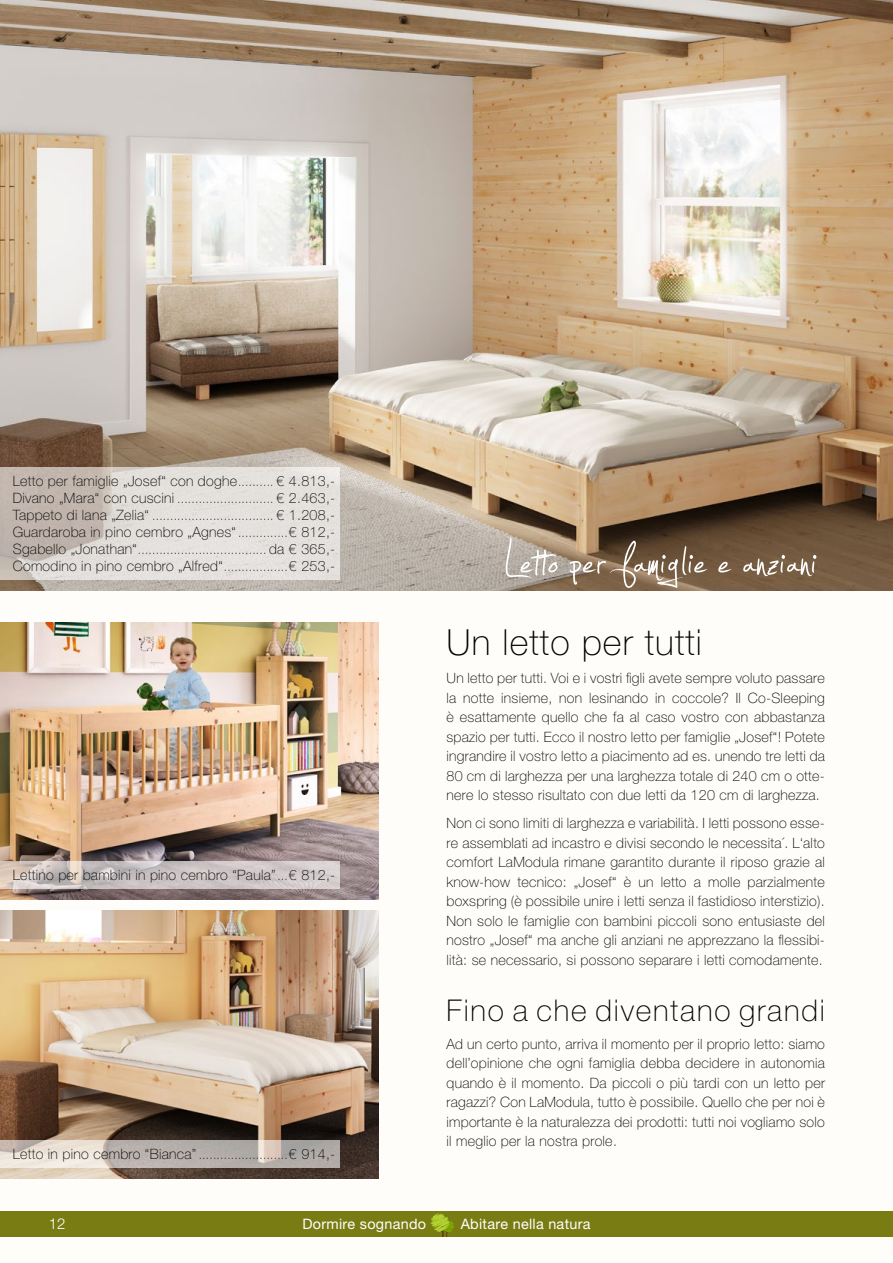
<style>
.page{position:relative;width:893px;height:1263px;background:#fffdf9}
.page>*{position:absolute;margin:0;border:0;box-sizing:border-box;transform-origin:0 0}
.t1{font:84px "Jellyka Estrya's Handwriting";letter-spacing:.02em;color:#fff}
.t2{font:100 36px "Helvetica Neue LT Pro";letter-spacing:.03em;color:#000}
.t3{font:100 30px "Helvetica Neue LT Pro";letter-spacing:.06em;color:#000}
.t4{font:300 15px "Helvetica Neue LT Pro";color:#fff}
.t5{font:14.4px "Helvetica Neue LT Pro";letter-spacing:.02em;color:#fff}
.t6{font:100 14.25px/19.5px "Helvetica Neue LT Pro";letter-spacing:.02em;color:#000;text-align:justify}
.t7{font:100 12px "Helvetica Neue LT Pro";color:#000}
.s1{font-size:12px}
.s2{font-size:14.25px}
</style>
<div class="page">
<img style="left:0;top:0;width:893px;height:590px">
<img style="left:0;top:910px;width:378px;height:268px">
<img style="left:0;top:623px;width:378px;height:276px">
<div style="left:0;top:1211px;width:893px;height:26px;background:#797c12"></div>
<svg style="left:430px;top:1213px;width:24px;height:24px"></svg>
<svg style="left:0;top:861px;width:340px;height:27px;background:#cec5c4"></svg>
<svg style="left:0;top:1141px;width:340px;height:27px;background:#c5beb8"></svg>
<svg style="left:0;top:467px;width:340px;height:113px;background:#dad5d0"></svg>
<p class="t6" style="left:13px;top:472px;width:324px;line-height:17.1px">Letto per famiglie „Josef“ con doghe<span class="s1">..........</span> € 4.813,-<br>Divano „Mara“ con cuscini <span class="s1">...........................</span> € 2.463,-</p>
<p class="t7" style="left:13px;top:509px;width:324px"><span class="s2">Tappeto di lana „Zelia“</span> .................................. <span class="s2">€ 1.208,-</span></p>
<p class="t6" style="left:13px;top:522px;width:324px">Guardaroba in pino cembro „Agnes“<span class="s1">..............</span>€ 812,-</p>
<p class="t7" style="left:13px;top:543px;width:324px"><span class="s2">Sgabello „Jonathan“</span>.................................... <span class="s2">da € 365,-</span></p>
<p class="t6" style="left:13px;top:556px;width:324px">Comodino in pino cembro „Alfred“<span class="s1">..................</span>€ 253,-</p>
<p class="t6" style="left:13px;top:865px;width:324px">Lettino per bambini in pino cembro “Paula”<span class="s1">...</span>€ 812,-</p>
<p class="t6" style="left:13px;top:1144px;width:324px">Letto in pino cembro “Bianca” <span class="s1">.........................</span>€ 914,-</p>
<h1 class="t1" style="left:504px;top:526px;width:314px">Letto per famiglie e anziani</h1>
<h2 class="t2" style="left:446px;top:622px;width:257px">Un letto per tutti</h2>
<p class="t6" style="left:446px;top:668px;width:380px">Un letto per tutti. Voi e i vostri figli avete sempre voluto passare la notte insieme, non lesinando in coccole? Il Co-Sleeping è esattamente quello che fa al caso vostro con abbastanza spazio per tutti. Ecco il nostro letto per famiglie „Josef“! Potete ingrandire il vostro letto a piacimento ad es. unendo tre letti da 80 cm di larghezza per una larghezza totale di 240 cm o otte&shy;nere lo stesso risultato con due letti da 120 cm di larghezza.</p>
<p class="t6" style="left:446px;top:813px;width:380px">Non ci sono limiti di larghezza e variabilità. I letti possono esse&shy;re assemblati ad incastro e divisi secondo le necessita´. L‘alto comfort LaModula rimane garantito durante il riposo grazie al know-how tecnico: „Josef“ è un letto a molle parzialmente boxspring (è possibile unire i letti senza il fastidioso interstizio).<br>Non solo le famiglie con bambini piccoli sono entusiaste del nostro „Josef“ ma anche gli anziani ne apprezzano la flessibi&shy;lità: se necessario, si possono separare i letti comodamente.</p>
<h3 class="t3" style="left:446px;top:993px;width:380px">Fino a che diventano grandi</h3>
<p class="t6" style="left:446px;top:1034px;width:380px">Ad un certo punto, arriva il momento per il proprio letto: siamo dell’opinione che ogni famiglia debba decidere in autonomia quando è il momento. Da piccoli o più tardi con un letto per ragazzi? Con LaModula, tutto è possibile. Quello che per noi è importante è la naturalezza dei prodotti: tutti noi vogliamo solo il meglio per la nostra prole.</p>
<p class="t4" style="left:49px;top:1215px;width:18px">12</p>
<p class="t5" style="left:302px;top:1215px;width:125px">Dormire sognando</p>
<p class="t5" style="left:461px;top:1215px;width:131px">Abitare nella natura</p>
</div>
